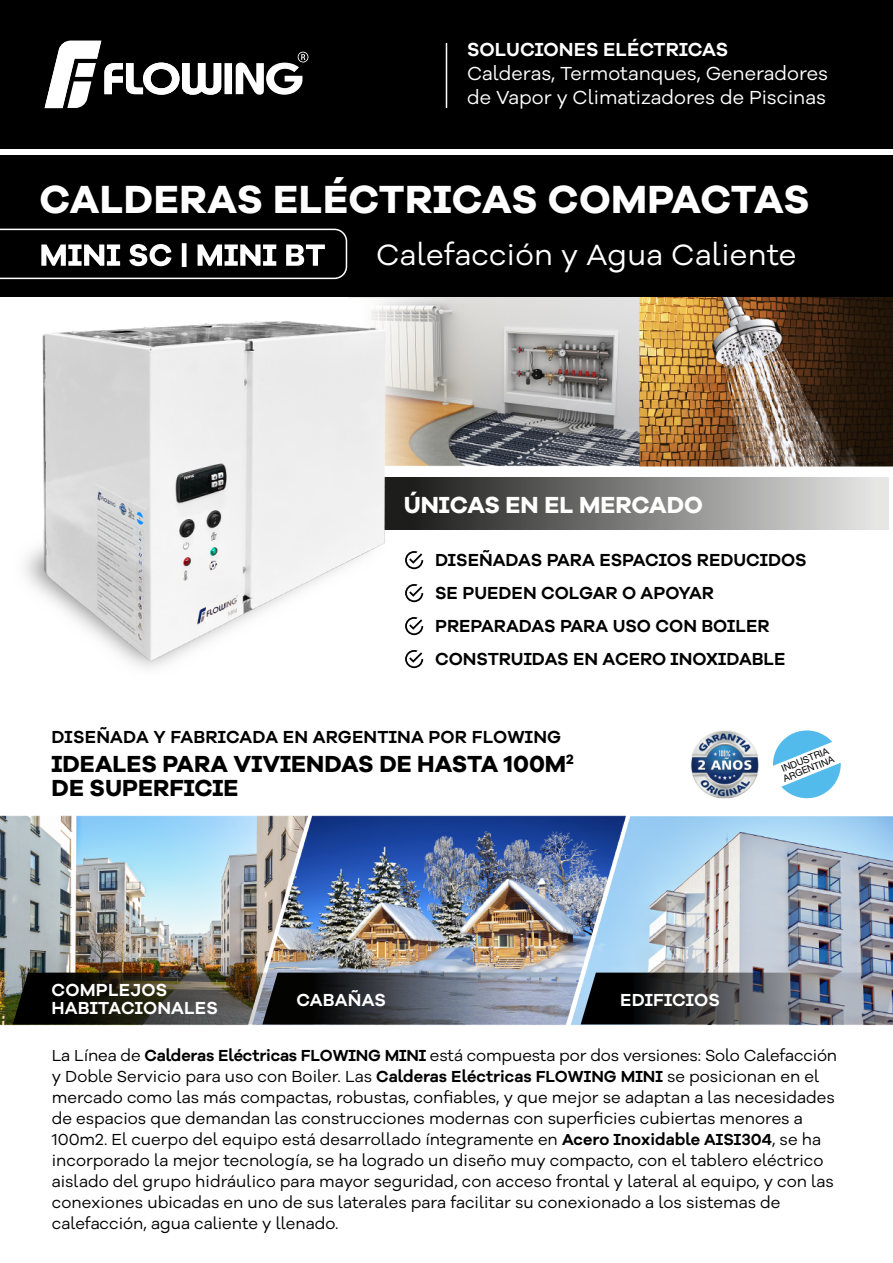
<style>
.page{position:relative;width:893px;height:1263px;background:#fff}
.page>*{position:absolute;margin:0;border:0;box-sizing:border-box;transform-origin:0 0}
.t1{font:700 40.5px "Galano Grotesque Alt";letter-spacing:.005em;color:#fff}
.t2{font:30.3px "Galano Grotesque Alt";letter-spacing:.01em;color:#fff}
.t3{font:700 24px/24px "Galano Grotesque Alt";color:#000}
.t4{font:700 24px "Galano Grotesque Alt";color:#fff}
.t5{font:19.5px/24px "Galano Grotesque Alt";color:#fff}
.t6{font:600 19.5px "Galano Grotesque Alt";letter-spacing:-.005em;color:#fff}
.t7{font:600 18px/33px "Galano Grotesque Alt";color:#000}
.t8{font:600 18px/18px "Galano Grotesque Alt";letter-spacing:.01em;color:#fff}
.t9{font:16.5px/21px "Galano Grotesque Alt";color:#000}
.t10{font:9.6px/9.6px "Helvetica Neue LT Std";color:#000}
.s1{font-weight:600}
</style>
<div class="page">
<img style="left:0;top:297px;width:893px;height:729px">
<div style="left:0;top:155px;width:893px;height:142px;background:#000"></div>
<div style="left:0;top:0;width:893px;height:149px;background:#000"></div>
<svg style="left:45px;top:41px;width:263px;height:67px"></svg>
<hr style="left:446px;top:43px;width:1px;height:65px;background:#fff">
<svg style="left:0;top:229px;width:347px;height:50px"></svg>
<svg style="left:405px;top:551px;width:18px;height:18px"></svg>
<svg style="left:405px;top:584px;width:18px;height:18px"></svg>
<svg style="left:405px;top:617px;width:18px;height:18px"></svg>
<svg style="left:405px;top:650px;width:18px;height:18px"></svg>
<svg style="left:331px;top:973px;width:250px;height:51px;background:#6d7483"></svg>
<svg style="left:13px;top:973px;width:318px;height:51px;background:#2c2a23"></svg>
<svg style="left:581px;top:973px;width:312px;height:51px;background:#55575d"></svg>
<svg style="left:772px;top:728px;width:69px;height:73px"></svg>
<p class="t6" style="left:467px;top:37px;width:263px">SOLUCIONES ELÉCTRICAS</p>
<p class="t5" style="left:467px;top:61px;width:362px">Calderas, Termotanques, Generadores de Vapor y Climatizadores de Piscinas</p>
<h1 class="t1" style="left:40px;top:173px;width:772px">CALDERAS ELÉCTRICAS COMPACTAS</h1>
<h2 class="t2" style="left:376px;top:235px;width:422px">Calefacción y Agua Caliente</h2>
<h3 class="t4" style="left:404px;top:489px;width:301px">ÚNICAS EN EL MERCADO</h3>
<p class="t7" style="left:435px;top:543px;width:373px">DISEÑADAS PARA ESPACIOS REDUCIDOS<br>SE PUEDEN COLGAR O APOYAR<br>PREPARADAS PARA USO CON BOILER<br>CONSTRUIDAS EN ACERO INOXIDABLE</p>
<p class="t7" style="left:52px;top:720px;width:511px">DISEÑADA Y FABRICADA EN ARGENTINA POR FLOWING</p>
<h3 class="t3" style="left:52px;top:751px;width:524px">IDEALES PARA VIVIENDAS DE HASTA 100M<sup>2<br></sup>DE SUPERFICIE</h3>
<p class="t10" style="left:778px;top:765px;width:55px;rotate:-22deg">INDUSTRIA<br>ARGENTINA</p>
<p class="t8" style="left:52px;top:981px;width:168px">COMPLEJOS<br>HABITACIONALES</p>
<p class="t8" style="left:296px;top:990px;width:91px">CABAÑAS</p>
<p class="t8" style="left:620px;top:990px;width:101px">EDIFICIOS</p>
<p class="t9" style="left:52px;top:1044px;width:787px">La Línea de <span class="s1">Calderas Eléctricas FLOWING MINI</span> está compuesta por dos versiones: Solo Calefacción y Doble Servicio para uso con Boiler. Las <span class="s1">Calderas Eléctricas FLOWING MINI</span> se posicionan en el mercado como las más compactas, robustas, confiables, y que mejor se adaptan a las necesidades de espacios que demandan las construcciones modernas con superficies cubiertas menores a 100m2. El cuerpo del equipo está desarrollado íntegramente en <span class="s1">Acero Inoxidable AISI304</span>, se ha incorporado la mejor tecnología, se ha logrado un diseño muy compacto, con el tablero eléctrico aislado del grupo hidráulico para mayor seguridad, con acceso frontal y lateral al equipo, y con las conexiones ubicadas en uno de sus laterales para facilitar su conexionado a los sistemas de calefacción, agua caliente y llenado.</p>
</div>
